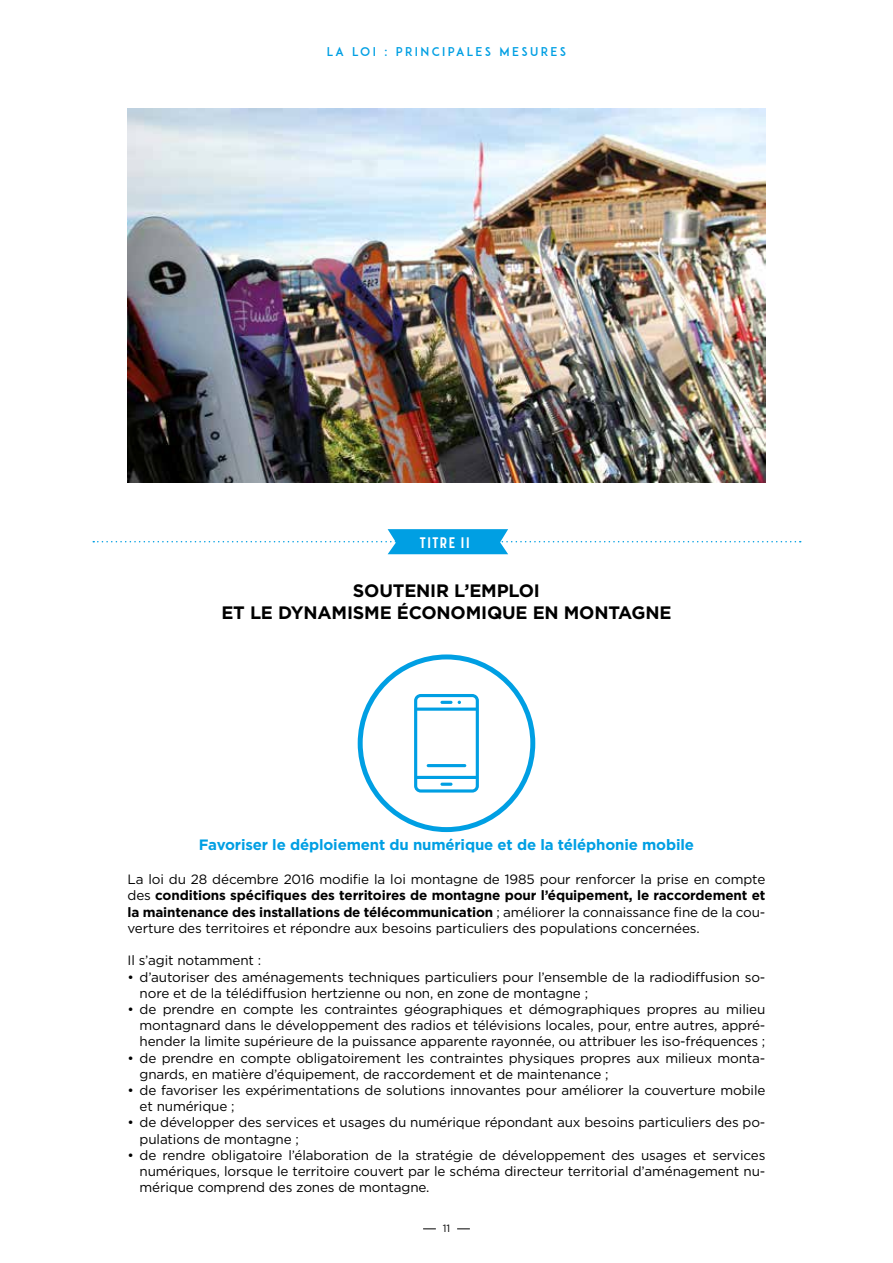
<style>
.page{position:relative;width:893px;height:1263px;background:#fff}
.page>*{position:absolute;margin:0;border:0;box-sizing:border-box;transform-origin:0 0}
.t1{font:700 18px/21.6px "Gotham";letter-spacing:-.01em;color:#000;text-align:center}
.t2{font:700 15.15px "Korolev Condensed";letter-spacing:.1em;color:#fff}
.t3{font:700 15px "Gotham";letter-spacing:-.01em;color:#009fe3}
.t4{font:13.5px/16.2px "Gotham";letter-spacing:-.01em;color:#000}
.t5{font:12px "ADAM.CGPRO";letter-spacing:.2em;color:#009fe3}
.t6{font:10.5px "Gotham";color:#000}
.s1{font-weight:700}
</style>
<div class="page">
<svg style="left:457px;top:1228px;width:13px;height:1px"></svg>
<svg style="left:423px;top:1228px;width:13px;height:1px"></svg>
<img style="left:127px;top:108px;width:639px;height:374px">
<svg style="left:93px;top:529px;width:708px;height:25px"></svg>
<div style="left:358px;top:654px;width:177px;height:178px;border:5px solid #009fe3;border-radius:50%"></div>
<svg style="left:414px;top:694px;width:65px;height:98px"></svg>
<hr style="left:427px;top:764px;width:39px;height:3px;background:#009fe3;border-radius:2px">
<p class="t5" style="left:327px;top:45px;width:241px">LA LOI : PRINCIPALES MESURES</p>
<p class="t2" style="left:420px;top:534px;width:51px">TITRE II</p>
<h1 class="t1" style="left:221px;top:580px;width:452px">SOUTENIR L’EMPLOI<br>ET LE DYNAMISME ÉCONOMIQUE EN MONTAGNE</h1>
<p class="t3" style="left:199px;top:835px;width:497px">Favoriser le déploiement du numérique et de la téléphonie mobile</p>
<p class="t4" style="left:128px;top:871px;width:639px;text-align:justify">La loi du 28 décembre 2016 modifie la loi montagne de 1985 pour renforcer la prise en compte des <span class="s1">conditions spécifiques des territoires de montagne pour l’équipement, le raccordement et la maintenance des installations de télécommunication</span> ; améliorer la connaissance fine de la cou&shy;verture des territoires et répondre aux besoins particuliers des populations concernées.</p>
<p class="t4" style="left:128px;top:952px;width:135px">Il s’agit notamment :</p>
<p class="t4" style="left:140px;top:968px;width:627px;text-indent:-12px">• d’autoriser des aménagements techniques particuliers pour l’ensemble de la radiodiffusion so&shy;nore et de la télédiffusion hertzienne ou non, en zone de montagne ;</p>
<p class="t4" style="left:140px;top:1001px;width:627px;text-align:justify;text-indent:-12px">• de prendre en compte les contraintes géographiques et démographiques propres au milieu montagnard dans le développement des radios et télévisions locales, pour, entre autres, appré&shy;hender la limite supérieure de la puissance apparente rayonnée, ou attribuer les iso-fréquences ;</p>
<p class="t4" style="left:140px;top:1049px;width:627px;text-indent:-12px">• de prendre en compte obligatoirement les contraintes physiques propres aux milieux monta&shy;gnards, en matière d’équipement, de raccordement et de maintenance ;</p>
<p class="t4" style="left:140px;top:1082px;width:627px;text-indent:-12px">• de favoriser les expérimentations de solutions innovantes pour améliorer la couverture mobile et numérique ;</p>
<p class="t4" style="left:140px;top:1114px;width:627px;text-indent:-12px">• de développer des services et usages du numérique répondant aux besoins particuliers des po&shy;pulations de montagne ;</p>
<p class="t4" style="left:140px;top:1146px;width:627px;text-align:justify;text-indent:-12px">• de rendre obligatoire l’élaboration de la stratégie de développement des usages et services numériques, lorsque le territoire couvert par le schéma directeur territorial d’aménagement nu&shy;mérique comprend des zones de montagne.</p>
<p class="t6" style="left:443px;top:1222px;width:9px">11</p>
</div>
